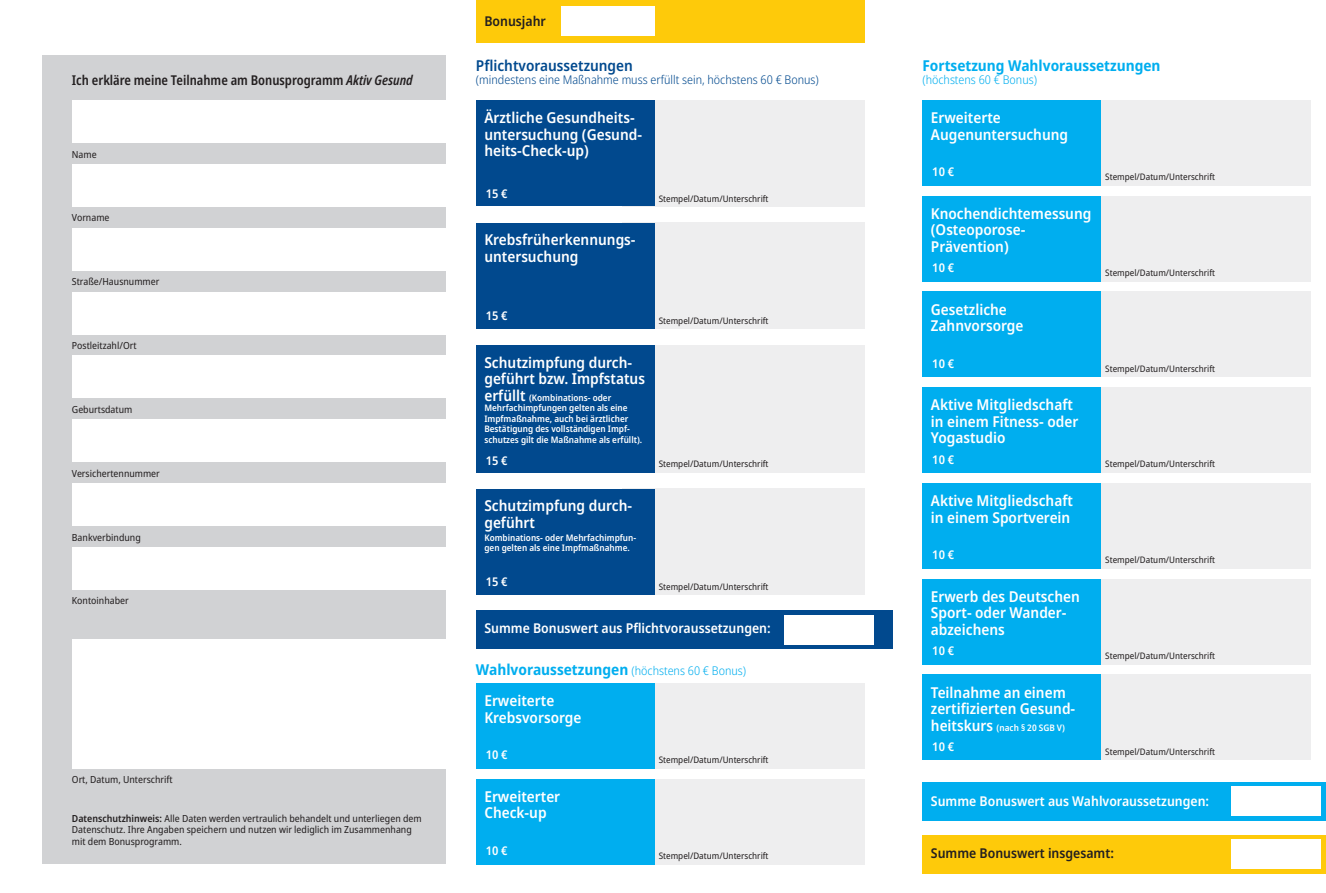
<style>
.page{position:relative;width:1326px;height:893px;background:#fff}
.page>*{position:absolute;margin:0;border:0;box-sizing:border-box;transform-origin:0 0}
.t1{font:600 semi-condensed 15px/16.5px "Noto Sans";color:#fff}
.t2{font:700 semi-condensed 15px "Noto Sans";color:#00aeef}
.t3{font:600 semi-condensed 15px "Noto Sans";color:#01498e}
.t4{font:600 semi-condensed 13.5px "Noto Sans";color:#fff}
.t5{font:600 condensed 13.5px "Noto Sans";color:#231f20}
.t6{font:600 semi-condensed 13.5px "Noto Sans";color:#231f20}
.t7{font:300 semi-condensed 12px "Noto Sans";color:#01498e}
.t8{font:600 semi-condensed 12px "Noto Sans";color:#fff}
.t9{font:300 semi-condensed 12px "Noto Sans";color:#00aeef}
.t10{font:semi-condensed 9.75px/11.7px "Noto Sans";color:#231f20}
.t11{font:semi-condensed 9px "Noto Sans";color:#231f20}
.t12{font:600 semi-condensed 9px/10.5px "Noto Sans";color:#fff}
.s1{font-style:italic}
.s2{font-weight:600}
.s3{font-size:15px}
.s4{font-weight:300;font-size:12px}
</style>
<div class="page">
<div style="left:42px;top:55px;width:404px;height:808px;background:#d1d2d4"></div>
<div style="left:72px;top:100px;width:383px;height:43px;background:#fff"></div>
<div style="left:72px;top:164px;width:383px;height:42px;background:#fff"></div>
<div style="left:72px;top:228px;width:383px;height:42px;background:#fff"></div>
<div style="left:72px;top:291px;width:383px;height:43px;background:#fff"></div>
<div style="left:72px;top:355px;width:383px;height:43px;background:#fff"></div>
<div style="left:72px;top:419px;width:383px;height:43px;background:#fff"></div>
<div style="left:72px;top:483px;width:383px;height:42px;background:#fff"></div>
<div style="left:72px;top:547px;width:383px;height:42px;background:#fff"></div>
<div style="left:72px;top:639px;width:383px;height:129px;background:#fff"></div>
<div style="left:476px;top:610px;width:417px;height:38px;background:#01498e"></div>
<div style="left:785px;top:614px;width:89px;height:30px;background:#fff"></div>
<div style="left:622px;top:100px;width:242px;height:106px;background:#eeeeef"></div>
<div style="left:622px;top:222px;width:242px;height:107px;background:#eeeeef"></div>
<div style="left:622px;top:488px;width:242px;height:106px;background:#eeeeef"></div>
<div style="left:622px;top:345px;width:242px;height:127px;background:#eeeeef"></div>
<div style="left:476px;top:100px;width:178px;height:106px;background:#01498e"></div>
<div style="left:476px;top:222px;width:178px;height:106px;background:#01498e"></div>
<div style="left:476px;top:488px;width:178px;height:106px;background:#01498e"></div>
<div style="left:476px;top:345px;width:178px;height:127px;background:#01498e"></div>
<div style="left:922px;top:781px;width:404px;height:38px;background:#00aeef"></div>
<div style="left:1231px;top:785px;width:89px;height:30px;background:#fff"></div>
<div style="left:922px;top:834px;width:404px;height:38px;background:#feca0a"></div>
<div style="left:1231px;top:838px;width:89px;height:30px;background:#fff"></div>
<div style="left:1068px;top:100px;width:243px;height:85px;background:#eeeeef"></div>
<div style="left:922px;top:100px;width:179px;height:85px;background:#00aeef"></div>
<div style="left:1068px;top:196px;width:243px;height:85px;background:#eeeeef"></div>
<div style="left:922px;top:196px;width:179px;height:85px;background:#00aeef"></div>
<div style="left:1068px;top:291px;width:243px;height:86px;background:#eeeeef"></div>
<div style="left:922px;top:291px;width:179px;height:86px;background:#00aeef"></div>
<div style="left:1068px;top:387px;width:243px;height:85px;background:#eeeeef"></div>
<div style="left:922px;top:387px;width:179px;height:85px;background:#00aeef"></div>
<div style="left:1068px;top:483px;width:243px;height:85px;background:#eeeeef"></div>
<div style="left:922px;top:483px;width:179px;height:85px;background:#00aeef"></div>
<div style="left:1068px;top:579px;width:243px;height:85px;background:#eeeeef"></div>
<div style="left:922px;top:579px;width:179px;height:85px;background:#00aeef"></div>
<div style="left:622px;top:683px;width:242px;height:85px;background:#eeeeef"></div>
<div style="left:476px;top:683px;width:178px;height:85px;background:#00aeef"></div>
<div style="left:1068px;top:674px;width:243px;height:85px;background:#eeeeef"></div>
<div style="left:922px;top:674px;width:179px;height:85px;background:#00aeef"></div>
<div style="left:622px;top:778px;width:242px;height:85px;background:#eeeeef"></div>
<div style="left:476px;top:778px;width:178px;height:85px;background:#00aeef"></div>
<div style="left:476px;top:0;width:388px;height:42px;background:#feca0a"></div>
<div style="left:561px;top:6px;width:93px;height:30px;background:#fff"></div>
<p class="t5" style="left:72px;top:71px;width:342px">Ich erkläre meine Teilnahme am Bonusprogramm <span class="s1">Aktiv Gesund</span></p>
<p class="t10" style="left:72px;top:148px;width:26px">Name</p>
<p class="t10" style="left:72px;top:212px;width:39px">Vorname</p>
<p class="t10" style="left:72px;top:276px;width:89px">Straße/Hausnummer</p>
<p class="t10" style="left:72px;top:340px;width:66px">Postleitzahl/Ort</p>
<p class="t10" style="left:72px;top:403px;width:62px">Geburtsdatum</p>
<p class="t10" style="left:72px;top:467px;width:90px">Versichertennummer</p>
<p class="t10" style="left:72px;top:531px;width:70px">Bankverbindung</p>
<p class="t10" style="left:72px;top:595px;width:58px">Kontoinhaber</p>
<p class="t10" style="left:72px;top:773px;width:102px">Ort, Datum, Unterschrift</p>
<p class="t10" style="left:72px;top:812px;width:351px"><span class="s2">Datenschutzhinweis:</span> Alle Daten werden vertraulich behandelt und unterliegen dem<br>Datenschutz. Ihre Angaben speichern und nutzen wir lediglich im Zusammenhang mit dem Bonusprogramm.</p>
<p class="t6" style="left:484px;top:11px;width:63px">Bonusjahr</p>
<p class="t3" style="left:476px;top:55px;width:159px">Pflichtvoraussetzungen</p>
<p class="t7" style="left:476px;top:71px;width:344px">(mindestens eine Maßnahme muss erfüllt sein, höchstens 60 € Bonus)</p>
<p class="t1" style="left:484px;top:110px;width:159px">Ärztliche Gesundheits&shy;untersuchung (Gesund&shy;heits-Check-up)</p>
<p class="t8" style="left:486px;top:185px;width:23px">15 €</p>
<p class="t1" style="left:484px;top:232px;width:153px">Krebsfrüherkennungs&shy;untersuchung</p>
<p class="t11" style="left:659px;top:192px;width:111px">Stempel/Datum/Unterschrift</p>
<p class="t8" style="left:486px;top:307px;width:23px">15 €</p>
<p class="t1" style="left:484px;top:354px;width:162px">Schutzimpfung durch&shy;geführt bzw. Impfstatus</p>
<p class="t12" style="left:484px;top:392px;width:159px"><span class="s3">erfüllt</span> (Kombinations- oder Mehrfachimpfungen gelten als eine Impfmaßnahme, auch bei ärztlicher Bestätigung des vollständigen Impf&shy;schutzes gilt die Maßnahme als erfüllt).</p>
<p class="t8" style="left:486px;top:451px;width:23px">15 €</p>
<p class="t1" style="left:484px;top:498px;width:149px">Schutzimpfung durch&shy;geführt</p>
<p class="t12" style="left:484px;top:532px;width:153px">Kombinations- oder Mehrfachimpfun&shy;gen gelten als eine Impfmaßnahme.</p>
<p class="t8" style="left:486px;top:573px;width:23px">15 €</p>
<p class="t11" style="left:659px;top:314px;width:111px">Stempel/Datum/Unterschrift</p>
<p class="t11" style="left:659px;top:457px;width:111px">Stempel/Datum/Unterschrift</p>
<p class="t11" style="left:659px;top:580px;width:111px">Stempel/Datum/Unterschrift</p>
<p class="t4" style="left:484px;top:618px;width:288px">Summe Bonuswert aus Pflichtvoraussetzungen:</p>
<p class="t2" style="left:476px;top:658px;width:272px">Wahlvoraussetzungen <span class="s4">(höchstens 60 € Bonus)</span></p>
<p class="t1" style="left:484px;top:692px;width:99px">Erweiterte<br>Krebsvorsorge</p>
<p class="t8" style="left:486px;top:746px;width:23px">10 €</p>
<p class="t1" style="left:484px;top:788px;width:77px">Erweiterter<br>Check-up</p>
<p class="t8" style="left:486px;top:841px;width:23px">10 €</p>
<p class="t11" style="left:659px;top:753px;width:111px">Stempel/Datum/Unterschrift</p>
<p class="t11" style="left:659px;top:849px;width:111px">Stempel/Datum/Unterschrift</p>
<p class="t2" style="left:922px;top:55px;width:240px">Fortsetzung Wahlvoraussetzungen</p>
<p class="t9" style="left:922px;top:71px;width:116px">(höchstens 60 € Bonus)</p>
<p class="t1" style="left:931px;top:110px;width:139px">Erweiterte<br>Augenuntersuchung</p>
<p class="t8" style="left:932px;top:163px;width:23px">10 €</p>
<p class="t1" style="left:931px;top:205px;width:162px">Knochendichtemessung (Osteoporose-<br>Prävention)</p>
<p class="t8" style="left:932px;top:259px;width:23px">10 €</p>
<p class="t1" style="left:931px;top:301px;width:94px">Gesetzliche<br>Zahnvorsorge</p>
<p class="t8" style="left:932px;top:355px;width:23px">10 €</p>
<p class="t1" style="left:931px;top:397px;width:149px">Aktive Mitgliedschaft in einem Fitness- oder<br>Yogastudio</p>
<p class="t8" style="left:932px;top:450px;width:23px">10 €</p>
<p class="t1" style="left:931px;top:492px;width:144px">Aktive Mitgliedschaft in einem Sportverein</p>
<p class="t8" style="left:932px;top:546px;width:23px">10 €</p>
<p class="t1" style="left:931px;top:588px;width:150px">Erwerb des Deutschen<br>Sport- oder Wander&shy;abzeichens</p>
<p class="t8" style="left:932px;top:642px;width:23px">10 €</p>
<p class="t1" style="left:931px;top:684px;width:146px">Teilnahme an einem zertifizierten Gesund-</p>
<p class="t12" style="left:931px;top:722px;width:136px"><span class="s3">heitskurs</span> (nach § 20 SGB V)</p>
<p class="t8" style="left:932px;top:737px;width:23px">10 €</p>
<p class="t11" style="left:1105px;top:170px;width:111px">Stempel/Datum/Unterschrift</p>
<p class="t11" style="left:1105px;top:266px;width:111px">Stempel/Datum/Unterschrift</p>
<p class="t11" style="left:1105px;top:362px;width:111px">Stempel/Datum/Unterschrift</p>
<p class="t11" style="left:1105px;top:457px;width:111px">Stempel/Datum/Unterschrift</p>
<p class="t11" style="left:1105px;top:553px;width:111px">Stempel/Datum/Unterschrift</p>
<p class="t11" style="left:1105px;top:649px;width:111px">Stempel/Datum/Unterschrift</p>
<p class="t11" style="left:1105px;top:744px;width:111px">Stempel/Datum/Unterschrift</p>
<p class="t4" style="left:931px;top:791px;width:280px">Summe Bonuswert aus Wahlvoraussetzungen:</p>
<p class="t6" style="left:931px;top:843px;width:185px">Summe Bonuswert insgesamt:</p>
</div>
